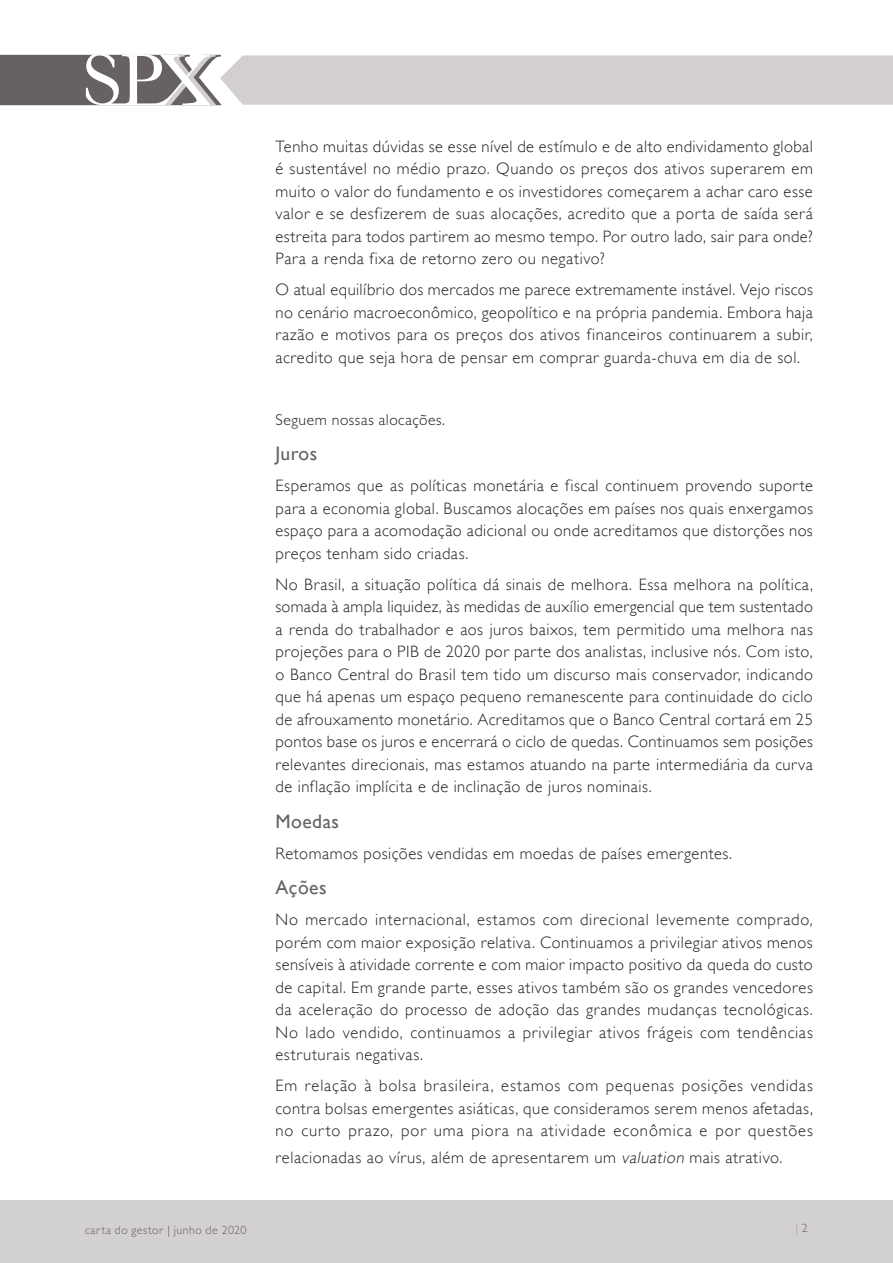
<style>
.page{position:relative;width:893px;height:1263px;background:#fff}
.page>*{position:absolute;margin:0;border:0;box-sizing:border-box;transform-origin:0 0}
.texto{font:19.5px "Gill Sans";letter-spacing:.025em;color:#676162}
.texto-2{font:300 16.5px/22.5px "Gill Sans";letter-spacing:.04em;color:#231f20;text-align:justify}
.texto-3{font:300 15.75px "Gill Sans MT Pro";letter-spacing:.035em;color:#231f20}
.t1{font:300 12px "Gill Sans MT Pro";letter-spacing:.045em;color:#676162}
.t2{font:300 12px "Gill Sans MT Pro";color:#a59fa0}
.s1{font-style:italic}
.s2{color:#676162}
</style>
<div class="page">
<div style="left:0;top:1200px;width:893px;height:63px;background:#d3d0d0"></div>
<svg style="left:0;top:54px;width:893px;height:51px;background:#c3c0bf"></svg>
<p class="texto-2" style="left:275px;top:135px;width:539px">Tenho muitas dúvidas se esse nível de estímulo e de alto endividamento global é sustentável no médio prazo. Quando os preços dos ativos superarem em muito o valor do fundamento e os investidores começarem a achar caro esse valor e se desfizerem de suas alocações, acredito que a porta de saída será estreita para todos partirem ao mesmo tempo. Por outro lado, sair para onde?<br>Para a renda fixa de retorno zero ou negativo?</p>
<p class="texto-2" style="left:275px;top:278px;width:539px">O atual equilíbrio dos mercados me parece extremamente instável. Vejo riscos no cenário macroeconômico, geopolítico e na própria pandemia. Embora haja razão e motivos para os preços dos ativos financeiros continuarem a subir, acredito que seja hora de pensar em comprar guarda-chuva em dia de sol.</p>
<p class="texto-3" style="left:275px;top:410px;width:171px">Seguem nossas alocações.</p>
<p class="texto" style="left:275px;top:442px;width:43px">Juros</p>
<p class="texto-2" style="left:275px;top:474px;width:539px">Esperamos que as políticas monetária e fiscal continuem provendo suporte para a economia global. Buscamos alocações em países nos quais enxergamos espaço para a acomodação adicional ou onde acreditamos que distorções nos preços tenham sido criadas.</p>
<p class="texto-2" style="left:275px;top:573px;width:539px">No Brasil, a situação política dá sinais de melhora. Essa melhora na política, somada à ampla liquidez, às medidas de auxílio emergencial que tem sustentado a renda do trabalhador e aos juros baixos, tem permitido uma melhora nas projeções para o PIB de 2020 por parte dos analistas, inclusive nós. Com isto, o Banco Central do Brasil tem tido um discurso mais conservador, indicando que há apenas um espaço pequeno remanescente para continuidade do ciclo de afrouxamento monetário. Acreditamos que o Banco Central cortará em 25 pontos base os juros e encerrará o ciclo de quedas. Continuamos sem posições relevantes direcionais, mas estamos atuando na parte intermediária da curva de inflação implícita e de inclinação de juros nominais.</p>
<p class="texto" style="left:275px;top:810px;width:65px">Moedas</p>
<p class="texto-2" style="left:275px;top:842px;width:458px">Retomamos posições vendidas em moedas de países emergentes.</p>
<p class="texto" style="left:275px;top:876px;width:53px">Ações</p>
<p class="texto-2" style="left:275px;top:908px;width:539px">No mercado internacional, estamos com direcional levemente comprado, porém com maior exposição relativa. Continuamos a privilegiar ativos menos sensíveis à atividade corrente e com maior impacto positivo da queda do custo de capital. Em grande parte, esses ativos também são os grandes vencedores da aceleração do processo de adoção das grandes mudanças tecnológicas.<br>No lado vendido, continuamos a privilegiar ativos frágeis com tendências estruturais negativas.</p>
<p class="texto-2" style="left:275px;top:1074px;width:539px">Em relação à bolsa brasileira, estamos com pequenas posições vendidas contra bolsas emergentes asiáticas, que consideramos serem menos afetadas, no curto prazo, por uma piora na atividade econômica e por questões</p>
<p class="texto-2" style="left:275px;top:1146px;width:509px">relacionadas ao vírus, além de apresentarem um <span class="s1">valuation</span> mais atrativo.</p>
<p class="t1" style="left:85px;top:1222px;width:163px">carta do gestor | junho de 2020</p>
<p class="t2" style="left:796px;top:1221px;width:14px">| <span class="s2">2</span></p>
</div>
